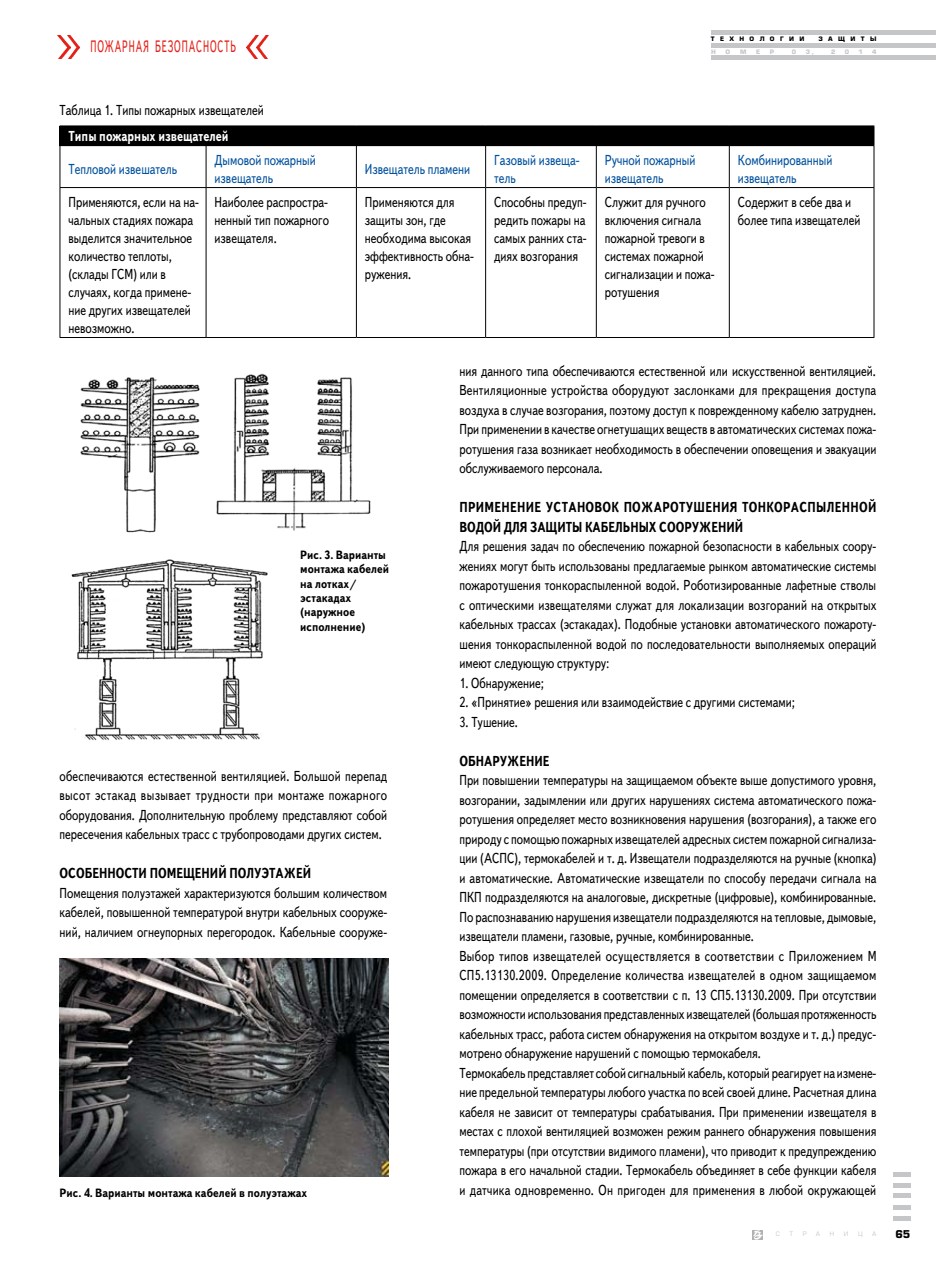
<style>
.page{position:relative;width:936px;height:1263px;background:#fff}
.page>*{position:absolute;margin:0;border:0;box-sizing:border-box;transform-origin:0 0}
.t1{font:16.5px "Text Book C";color:#e32118;scale:.56 1}
.t2{font:14.4px/19.5px "Text Book C";color:#000;text-align:justify;scale:.8 1}
.t3{font:14.4px/18px "Text Book C";color:#00519e;scale:.8 1}
.t4{font:700 14.4px/19.5px "Text Book C";letter-spacing:.025em;color:#000;scale:.8 1}
.t5{font:700 14.4px "Text Book C";color:#000;scale:.8 1}
.t6{font:700 14.4px "Text Book C";color:#fff;scale:.8 1}
.t7{font:700 12px/14.4px "Text Book C";color:#000;scale:.9 1}
.t8{font:700 10.5px "Europe";color:#000}
.t9{font:700 6px "Europe";letter-spacing:.895em;color:#000}
.t10{font:700 6px "Europe";color:#c5c6c8}
.t11{font:6px "Europe";color:#c5c6c8}
</style>
<div class="page">
<div style="left:711px;top:30px;width:224px;height:5px;background:#c5c6c8"></div>
<div style="left:711px;top:55px;width:224px;height:5px;background:#c5c6c8"></div>
<div style="left:711px;top:43px;width:224px;height:5px;background:#c5c6c8"></div>
<hr style="left:892px;top:1216px;width:18px;height:4px;background:#c5c6c8">
<hr style="left:892px;top:1205px;width:18px;height:4px;background:#c5c6c8">
<div style="left:892px;top:1193px;width:18px;height:5px;background:#c5c6c8"></div>
<hr style="left:892px;top:1183px;width:18px;height:4px;background:#c5c6c8">
<hr style="left:892px;top:1172px;width:18px;height:4px;background:#c5c6c8">
<svg style="left:752px;top:1230px;width:10px;height:9px"></svg>
<div style="left:60px;top:126px;width:813px;height:20px;background:#000"></div>
<svg style="left:873px;top:126px;width:1px;height:19px"></svg>
<hr style="left:60px;top:146px;width:1px;height:41px;background:#000">
<hr style="left:206px;top:146px;width:1px;height:41px;background:#000">
<hr style="left:356px;top:146px;width:1px;height:41px;background:#000">
<hr style="left:485px;top:146px;width:1px;height:41px;background:#000">
<hr style="left:596px;top:146px;width:1px;height:41px;background:#000">
<hr style="left:729px;top:145px;width:145px;height:1px;background:#000">
<hr style="left:728px;top:146px;width:1px;height:41px;background:#000">
<hr style="left:873px;top:146px;width:1px;height:41px;background:#000">
<hr style="left:60px;top:187px;width:146px;height:1px;background:#000">
<hr style="left:60px;top:188px;width:1px;height:149px;background:#000">
<hr style="left:206px;top:187px;width:150px;height:1px;background:#000">
<hr style="left:206px;top:188px;width:1px;height:149px;background:#000">
<hr style="left:356px;top:187px;width:129px;height:1px;background:#000">
<hr style="left:356px;top:188px;width:1px;height:149px;background:#000">
<hr style="left:485px;top:187px;width:111px;height:1px;background:#000">
<hr style="left:485px;top:188px;width:1px;height:149px;background:#000">
<hr style="left:596px;top:187px;width:133px;height:1px;background:#000">
<hr style="left:596px;top:188px;width:1px;height:149px;background:#000">
<hr style="left:729px;top:187px;width:145px;height:1px;background:#000">
<hr style="left:728px;top:188px;width:1px;height:149px;background:#000">
<hr style="left:873px;top:188px;width:1px;height:149px;background:#000">
<hr style="left:60px;top:337px;width:146px;height:1px;background:#000">
<hr style="left:206px;top:337px;width:150px;height:1px;background:#000">
<hr style="left:356px;top:337px;width:129px;height:1px;background:#000">
<hr style="left:485px;top:337px;width:111px;height:1px;background:#000">
<hr style="left:596px;top:337px;width:133px;height:1px;background:#000">
<hr style="left:729px;top:337px;width:145px;height:1px;background:#000">
<img style="left:60px;top:959px;width:329px;height:217px">
<img style="left:71px;top:559px;width:197px;height:182px">
<img style="left:80px;top:373px;width:291px;height:160px">
<img style="left:70px;top:35px;width:10px;height:24px">
<img style="left:58px;top:35px;width:12px;height:24px">
<img style="left:246px;top:35px;width:10px;height:24px">
<img style="left:256px;top:35px;width:12px;height:24px">
<p class="t1" style="left:90px;top:38px;width:57px">пожарна</p>
<p class="t1" style="left:143px;top:38px;width:69px">я безопасност</p>
<p class="t1" style="left:230px;top:38px;width:11px">ь</p>
<p class="t2" style="left:60px;top:100px;width:257px">Таблица 1. Типы пожарных извещателей</p>
<p class="t9" style="left:710px;top:36px;width:95px">ТЕХНОЛОГИИ</p>
<p class="t9" style="left:818px;top:36px;width:59px">ЗАЩИТЫ</p>
<p class="t10" style="left:711px;top:48px;width:6px">Н</p>
<p class="t10" style="left:725px;top:48px;width:6px">О</p>
<p class="t10" style="left:740px;top:48px;width:8px">М</p>
<p class="t10" style="left:756px;top:48px;width:6px">Е</p>
<p class="t10" style="left:769px;top:48px;width:6px">Р</p>
<p class="t10" style="left:791px;top:48px;width:6px">0</p>
<p class="t10" style="left:805px;top:48px;width:10px">3 ,</p>
<p class="t10" style="left:830px;top:48px;width:6px">2</p>
<p class="t10" style="left:844px;top:48px;width:6px">0</p>
<p class="t10" style="left:858px;top:48px;width:6px">1</p>
<p class="t10" style="left:871px;top:48px;width:6px">4</p>
<p class="t6" style="left:68px;top:128px;width:202px">Типы пожарных извещателей</p>
<p class="t3" style="left:68px;top:161px;width:137px">Тепловой извешатель</p>
<p class="t3" style="left:214px;top:152px;width:128px">Дымовой пожарный извещатель</p>
<p class="t3" style="left:365px;top:161px;width:133px">Извещатель пламени</p>
<p class="t3" style="left:494px;top:152px;width:108px">Газовый извеща&shy;тель</p>
<p class="t3" style="left:604px;top:152px;width:115px">Ручной пожарный извещатель</p>
<p class="t3" style="left:737px;top:152px;width:120px">Комбинированный извещатель</p>
<p class="t2" style="left:68px;top:194px;width:164px;line-height:18px;text-align:left">Применяются, если на на&shy;чальных стадиях пожара выделится значительное количество теплоты, (склады ГСМ) или в случаях, когда примене&shy;ние других извещателей невозможно.</p>
<p class="t2" style="left:214px;top:194px;width:144px;line-height:18px">Наиболее распростра&shy;ненный тип пожарного извещателя.</p>
<p class="t2" style="left:365px;top:194px;width:138px;line-height:18px;text-align:left">Применяются для защиты зон, где необходима высокая эффективность обна&shy;ружения.</p>
<p class="t2" style="left:494px;top:194px;width:117px;line-height:18px">Способны предуп&shy;редить пожары на самых ранних ста&shy;диях возгорания</p>
<p class="t2" style="left:604px;top:194px;width:139px;line-height:18px;text-align:left">Служит для ручного включения сигнала пожарной тревоги в системах пожарной сигнализации и пожа&shy;ротушения</p>
<p class="t2" style="left:737px;top:194px;width:155px;line-height:18px">Содержит в себе два и более типа извещателей</p>
<p class="t7" style="left:300px;top:547px;width:100px">Рис. 3. Варианты монтажа кабелей на лотках/ эстакадах (наружное исполнение)</p>
<p class="t2" style="left:60px;top:766px;width:411px">обеспечиваются естественной вентиляцией. Большой перепад высот эстакад вызывает трудности при монтаже пожарного оборудования. Дополнительную проблему представляют собой пересечения кабельных трасс с трубопроводами других систем.</p>
<p class="t5" style="left:60px;top:865px;width:316px">Особенности пом ещений полуэтажей</p>
<p class="t2" style="left:60px;top:883px;width:411px">Помещения полуэтажей характеризуются большим количеством кабелей, повышенной температурой внутри кабельных сооруже&shy;ний, наличием огнеупорных перегородок. Кабельные сооруже-</p>
<p class="t2" style="left:459px;top:361px;width:522px">ния данного типа обеспечиваются естественной или искусственной вентиляцией.<br>Вентиляционные устройства оборудуют заслонками для прекращения доступа воздуха в случае возгорания, поэтому доступ к поврежденному кабелю затруднен.<br>При применении в качестве огнетушащих веществ в автоматических системах пожа&shy;ротушения газа возникает необходимость в обеспечении оповещения и эвакуации обслуживаемого персонала.</p>
<p class="t4" style="left:459px;top:497px;width:522px">П рим енение установок пожаротушения тонкораспыленной водой для защиты кабельных сооружений</p>
<p class="t2" style="left:459px;top:537px;width:523px">Для решения задач по обеспечению пожарной безопасности в кабельных соору&shy;жениях могут быть использованы предлагаемые рынком автоматические системы пожаротушения тонкораспыленной водой. Роботизированные лафетные стволы с оптическими извещателями служат для локализации возгораний на открытых кабельных трассах (эстакадах). Подобные установки автоматического пожароту&shy;шения тонкораспыленной водой по последовательности выполняемых операций имеют следующую структуру:</p>
<p class="t2" style="left:459px;top:673px;width:107px">1. Обнаружение;</p>
<p class="t2" style="left:459px;top:693px;width:421px">2. «Принятие» решения или взаимодействие с другими системами;</p>
<p class="t2" style="left:459px;top:712px;width:75px">3. Тушение.</p>
<p class="t5" style="left:459px;top:752px;width:114px">Обнаружение</p>
<p class="t2" style="left:459px;top:771px;width:523px;text-align:left">При повышении температуры на защищаемом объекте выше допустимого уровня, возгорании, задымлении или других нарушениях система автоматического пожа&shy;ротушения определяет место возникновения нарушения (возгорания), а также его природу с помощью пожарных извещателей адресных систем пожарной сигнализа&shy;ции (АСПС), термокабелей и т. д. Извещатели подразделяются на ручные (кнопка) и автоматические. Автоматические извещатели по способу передачи сигнала на ПКП подразделяются на аналоговые, дискретные (цифровые), комбинированные.<br>По распознаванию нарушения извещатели подразделяются на тепловые, дымовые, извещатели пламени, газовые, ручные, комбинированные.<br>Выбор типов извещателей осуществляется в соответствии с Приложением М СП5.13130.2009. Определение количества извещателей в одном защищаемом помещении определяется в соответствии с п. 13 СП5.13130.2009. При отсутствии возможности использования представленных извещателей (большая протяженность кабельных трасс, работа систем обнаружения на открытом воздухе и т. д.) предус&shy;мотрено обнаружение нарушений с помощью термокабеля.<br>Термокабель представляет собой сигнальный кабель, который реагирует на измене&shy;ние предельной температуры любого участка по всей своей длине. Расчетная длина кабеля не зависит от температуры срабатывания. При применении извещателя в местах с плохой вентиляцией возможен режим раннего обнаружения повышения температуры (при отсутствии видимого пламени), что приводит к предупреждению пожара в его начальной стадии. Термокабель объединяет в себе функции кабеля</p>
<p class="t7" style="left:60px;top:1186px;width:276px">Рис. 4. Варианты монтажа кабелей в полуэтажах</p>
<p class="t2" style="left:459px;top:1180px;width:522px">и датчика одновременно. Он пригоден для применения в любой окружающей</p>
<p class="t11" style="left:776px;top:1230px;width:6px">С</p>
<p class="t11" style="left:789px;top:1230px;width:5px">Т</p>
<p class="t11" style="left:802px;top:1230px;width:5px">Р</p>
<p class="t11" style="left:815px;top:1230px;width:6px">А</p>
<p class="t11" style="left:829px;top:1230px;width:6px">Н</p>
<p class="t11" style="left:843px;top:1230px;width:6px">И</p>
<p class="t11" style="left:857px;top:1230px;width:6px">Ц</p>
<p class="t11" style="left:872px;top:1230px;width:6px">А</p>
<p class="t8" style="left:895px;top:1227px;width:17px">65</p>
</div>
